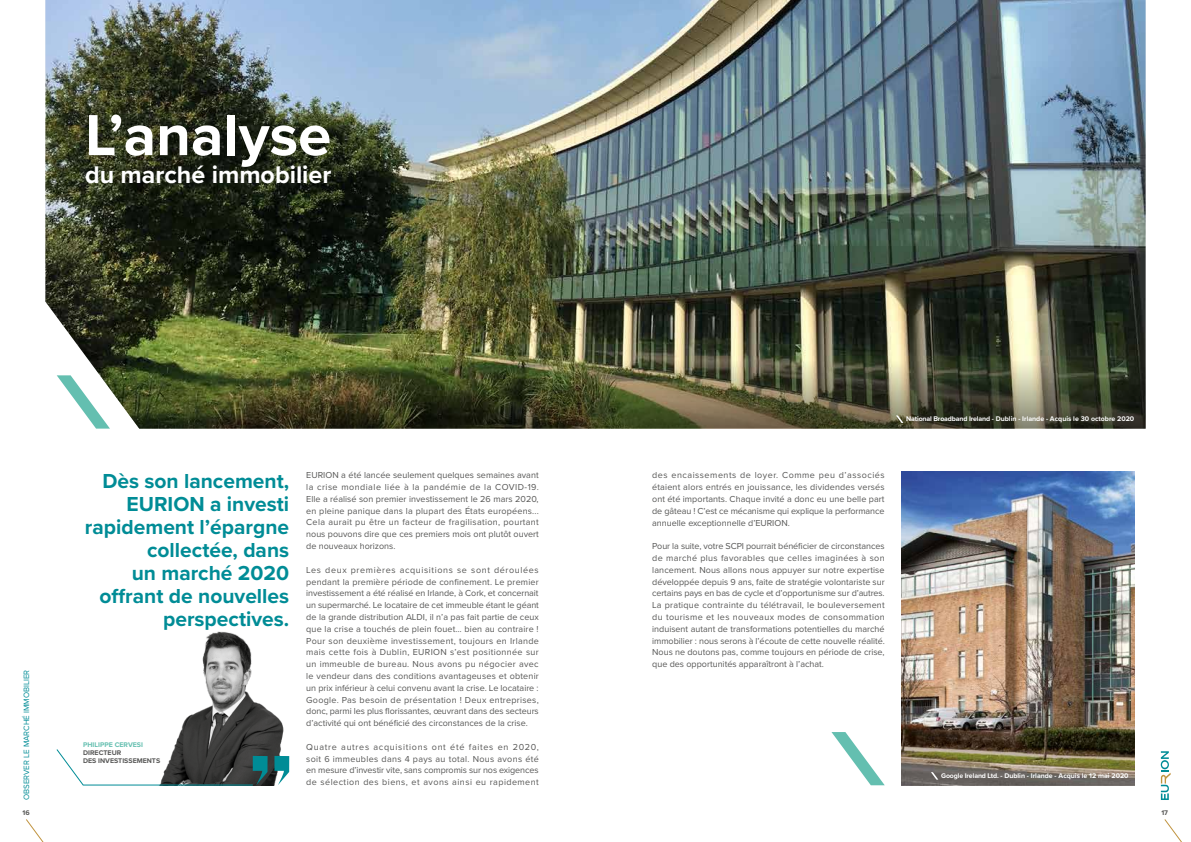
<style>
.page{position:relative;width:1191px;height:842px;background:#fff}
.page>*{position:absolute;margin:0;border:0;box-sizing:border-box;transform-origin:0 0}
.t1{font:700 60px "Proxima Nova";color:#fff}
.t2{font:700 25px "Proxima Nova";color:#fff}
.t3{font:700 21px/23px "Proxima Nova";color:#008c96;text-align:right}
.t4{font:9px/11.8px "Proxima Nova";color:#575756;text-align:justify}
.t5{font:8px "Proxima Nova";color:#008c96}
.t6{font:700 7px "Proxima Nova";color:#fff}
.t7{font:700 7px/8.4px "Proxima Nova";color:#575756}
.t8{font:700 7px "Proxima Nova";color:#64bfb0}
</style>
<div class="page">
<svg style="left:1164px;top:819px;width:18px;height:23px"></svg>
<svg style="left:26px;top:819px;width:18px;height:23px"></svg>
<svg style="left:1160px;top:751px;width:10px;height:49px"></svg>
<img style="left:45px;top:0;width:1100px;height:360px">
<img style="left:88px;top:360px;width:1057px;height:69px">
<img style="left:174px;top:631px;width:116px;height:154px">
<svg style="left:57px;top:375px;width:53px;height:54px"></svg>
<svg style="left:274px;top:756px;width:15px;height:29px"></svg>
<svg style="left:56px;top:749px;width:211px;height:36px"></svg>
<svg style="left:831px;top:732px;width:53px;height:53px"></svg>
<img style="left:901px;top:471px;width:233px;height:314px">
<svg style="left:931px;top:772px;width:7px;height:8px"></svg>
<svg style="left:896px;top:415px;width:7px;height:8px"></svg>
<h1 class="t1" style="left:85px;top:90px;width:248px">L’analyse</h1>
<h2 class="t2" style="left:85px;top:156px;width:248px">du marché immobilier</h2>
<p class="t5" style="left:21px;top:800px;width:132px;rotate:-90deg">OBSERVER LE MARCHÉ IMMOBILIER</p>
<h3 class="t3" style="left:85px;top:469px;width:206px">Dès son lancement,<br>EURION a investi rapidement l’épargne collectée, dans<br>un marché 2020 offrant de nouvelles perspectives.</h3>
<p class="t8" style="left:83px;top:739px;width:61px">PHILIPPE CERVESI</p>
<p class="t7" style="left:83px;top:748px;width:79px">DIRECTEUR<br>DES INVESTISSEMENTS</p>
<p class="t4" style="left:306px;top:469px;width:234px">EURION a été lancée seulement quelques semaines avant la crise mondiale liée à la pandémie de la COVID-19.<br>Elle a réalisé son premier investissement le 26 mars 2020, en pleine panique dans la plupart des États européens...<br>Cela aurait pu être un facteur de fragilisation, pourtant nous pouvons dire que ces premiers mois ont plutôt ouvert de nouveaux horizons.</p>
<p class="t4" style="left:306px;top:563px;width:234px">Les deux premières acquisitions se sont déroulées pendant la première période de confinement. Le premier investissement a été réalisé en Irlande, à Cork, et concernait un supermarché. Le locataire de cet immeuble étant le géant de la grande distribution ALDI, il n’a pas fait partie de ceux que la crise a touchés de plein fouet… bien au contraire !<br>Pour son deuxième investissement, toujours en Irlande mais cette fois à Dublin, EURION s’est positionnée sur un immeuble de bureau. Nous avons pu négocier avec le vendeur dans des conditions avantageuses et obtenir un prix inférieur à celui convenu avant la crise. Le locataire :<br>Google. Pas besoin de présentation ! Deux entreprises, donc, parmi les plus florissantes, œuvrant dans des secteurs d’activité qui ont bénéficié des circonstances de la crise.</p>
<p class="t4" style="left:306px;top:740px;width:234px">Quatre autres acquisitions ont été faites en 2020, soit 6 immeubles dans 4 pays au total. Nous avons été en mesure d’investir vite, sans compromis sur nos exigences de sélection des biens, et avons ainsi eu rapidement</p>
<p class="t4" style="left:652px;top:469px;width:234px">des encaissements de loyer. Comme peu d’associés étaient alors entrés en jouissance, les dividendes versés ont été importants. Chaque invité a donc eu une belle part de gâteau ! C’est ce mécanisme qui explique la performance annuelle exceptionnelle d’EURION.</p>
<p class="t4" style="left:652px;top:540px;width:234px">Pour la suite, votre SCPI pourrait bénéficier de circonstances de marché plus favorables que celles imaginées à son lancement. Nous allons nous appuyer sur notre expertise développée depuis 9 ans, faite de stratégie volontariste sur certains pays en bas de cycle et d’opportunisme sur d’autres.<br>La pratique contrainte du télétravail, le bouleversement du tourisme et les nouveaux modes de consommation induisent autant de transformations potentielles du marché immobilier : nous serons à l’écoute de cette nouvelle réalité.<br>Nous ne doutons pas, comme toujours en période de crise, que des opportunités apparaîtront à l’achat.</p>
<p class="t6" style="left:906px;top:414px;width:229px">National Broadband Ireland - Dublin - Irlande - Acquis le 30 octobre 2020</p>
<p class="t6" style="left:941px;top:770px;width:189px">Google Ireland Ltd. - Dublin - Irlande - Acquis le 12 mai 2020</p>
<p class="t7" style="left:23px;top:808px;width:9px">16</p>
<p class="t7" style="left:1161px;top:808px;width:8px">17</p>
</div>
